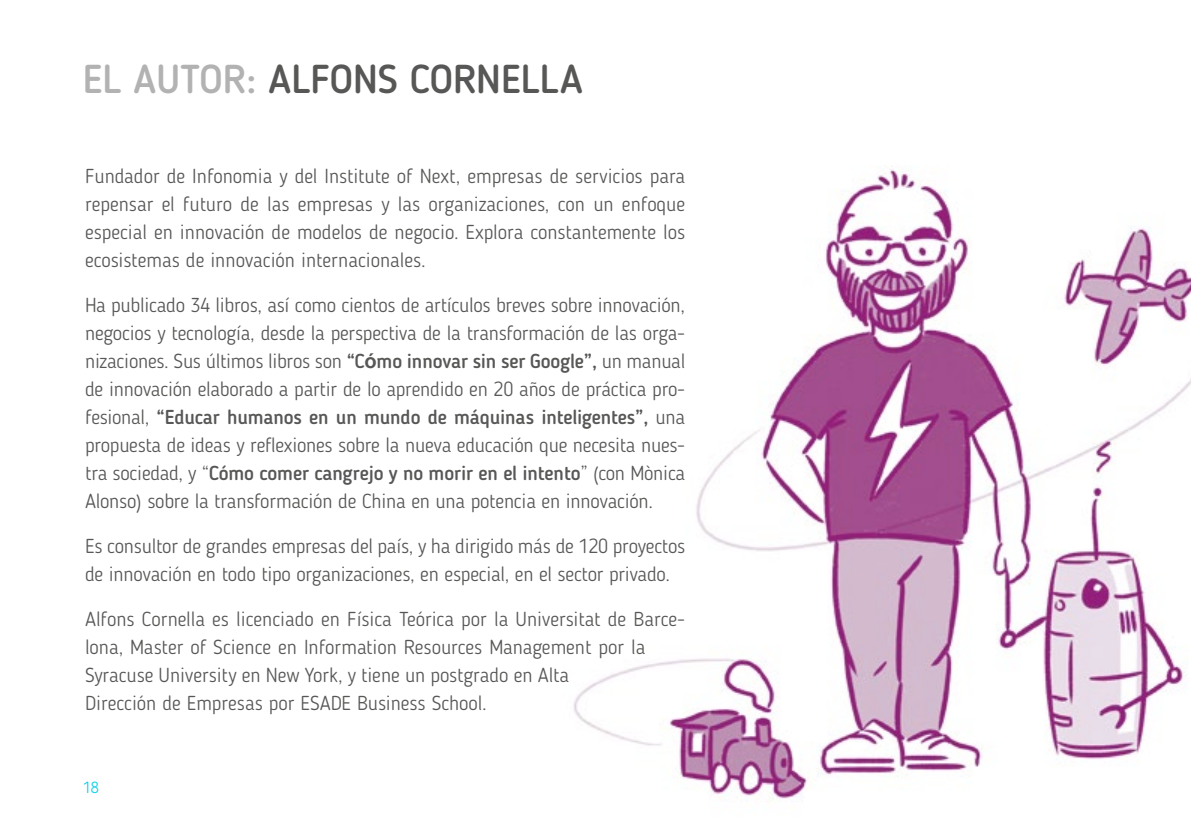
<style>
.page{position:relative;width:1191px;height:840px;background:#fff}
.page>*{position:absolute;margin:0;border:0;box-sizing:border-box;transform-origin:0 0}
.t1{font:500 40px "Blogger Sans";color:#575756}
.t2{font:300 20px/28px "Blogger Sans";letter-spacing:-.005em;color:#575756;text-align:justify}
.t3{font:300 16px "Blogger Sans";color:#01d0e8}
.s1{color:#b3b2b2}
.s2{font-weight:500}
.s3{font-family:"Arial";font-weight:700}
</style>
<div class="page">
<img style="left:573px;top:169px;width:618px;height:632px">
<h1 class="t1" style="left:83px;top:55px;width:501px"><span class="s1">EL AUTOR:</span> ALFONS CORNELLA</h1>
<p class="t2" style="left:85px;top:161px;width:601px">Fundador de Infonomia y del Institute of Next, empresas de servicios para repensar el futuro de las empresas y las organizaciones, con un enfoque especial en innovación de modelos de negocio. Explora constantemente los ecosistemas de innovación internacionales.</p>
<p class="t2" style="left:85px;top:290px;width:602px">Ha publicado 34 libros, así como cientos de artículos breves sobre innovación, negocios y tecnología, desde la perspectiva de la transformación de las orga&shy;nizaciones. Sus últimos libros son <span class="s2">“C</span><span class="s3">ó</span><span class="s2">mo innovar sin ser Google”,</span> un manual de innovación elaborado a partir de lo aprendido en 20 años de práctica pro&shy;fesional, <span class="s2">“Educar humanos en un mundo de máquinas inteligentes”,</span> una propuesta de ideas y reflexiones sobre la nueva educación que necesita nues&shy;tra sociedad, y “<span class="s2">Cómo comer cangrejo y no morir en el intento</span>” (con Mònica Alonso) sobre la transformación de China en una potencia en innovación.</p>
<p class="t2" style="left:85px;top:531px;width:602px">Es consultor de grandes empresas del país, y ha dirigido más de 120 proyectos de innovación en todo tipo organizaciones, en especial, en el sector privado.</p>
<p class="t2" style="left:85px;top:604px;width:602px;text-align:left">Alfons Cornella es licenciado en Física Teórica por la Universitat de Barce&shy;lona, Master of Science en Information Resources Management por la Syracuse University en New York, y tiene un postgrado en Alta<br>Dirección de Empresas por ESADE Business School.</p>
<p class="t3" style="left:83px;top:777px;width:17px">18</p>
</div>
